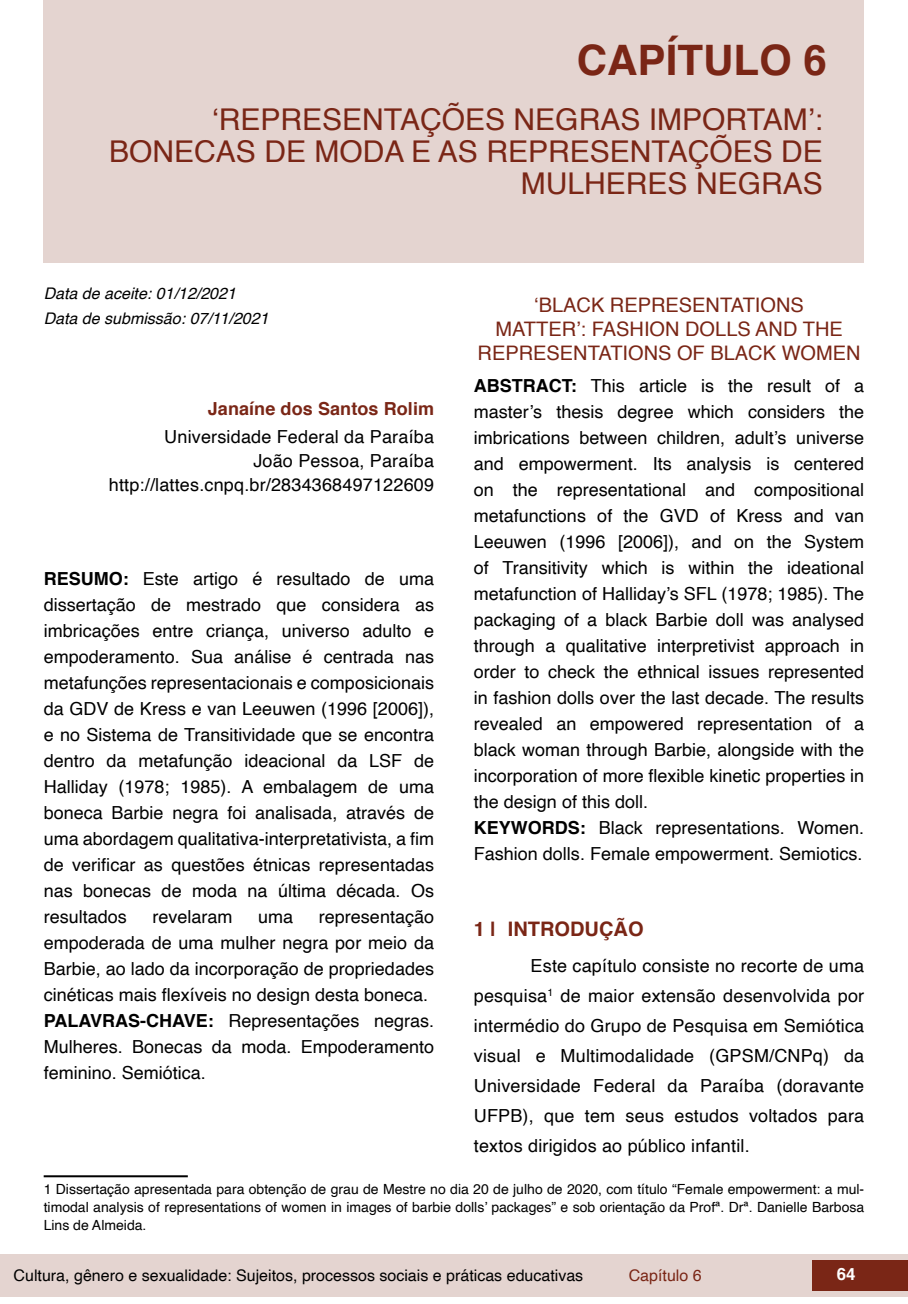
<style>
.page{position:relative;width:908px;height:1304px;background:#fff}
.page>*{position:absolute;margin:0;border:0;box-sizing:border-box;transform-origin:0 0}
.t1{font:700 42px "Helvetica";color:#7a2616}
.t2{font:30px/32px "Helvetica";color:#7a2616;text-align:right}
.t3{font:20px/24px "Helvetica";color:#7a2616;text-align:center}
.t4{font:700 20px "Helvetica";color:#7a2616}
.t5{font:18px/26px "Helvetica";color:#000;text-align:justify}
.t6{font:700 18px "Helvetica";letter-spacing:.005em;color:#7a2616}
.t7{font:700 16.8px "Helvetica";color:#fff}
.t8{font:16px "Helvetica";color:#000}
.t9{font:italic 16px "Helvetica";color:#000}
.t10{font:16px "Helvetica";color:#7a2616}
.t11{font:14px/18px "Helvetica";color:#000;text-align:justify}
.s1{font-weight:700}
</style>
<div class="page">
<div style="left:0;top:1254px;width:906px;height:43px;background:#e4d4d0"></div>
<div style="left:812px;top:1261px;width:95px;height:30px;background:#7a2616"></div>
<div style="left:44px;top:0;width:819px;height:263px;background:#e4d4d0"></div>
<hr style="left:44px;top:1175px;width:144px;height:2px;background:#000">
<h1 class="t1" style="left:576px;top:26px;width:251px">CAPÍTULO 6</h1>
<h2 class="t2" style="left:109px;top:104px;width:715px">‘REPRESENTAÇÕES NEGRAS IMPORTAM’:<br>BONECAS DE MODA E AS REPRESENTAÇÕES DE<br>MULHERES NEGRAS</h2>
<p class="t9" style="left:44px;top:280px;width:194px">Data de aceite: 01/12/2021</p>
<p class="t9" style="left:44px;top:306px;width:226px">Data de submissão: 07/11/2021</p>
<p class="t6" style="left:208px;top:395px;width:228px">Janaíne dos Santos Rolim</p>
<p class="t5" style="left:109px;top:425px;width:326px;line-height:24px;text-align:right">Universidade Federal da Paraíba<br>João Pessoa, Paraíba http://lattes.cnpq.br/2834368497122609</p>
<p class="t5" style="left:44px;top:566px;width:392px"><span class="s1">RESUMO:</span> Este artigo é resultado de uma dissertação de mestrado que considera as imbricações entre criança, universo adulto e empoderamento. Sua análise é centrada nas metafunções representacionais e composicionais da GDV de Kress e van Leeuwen (1996 [2006]), e no Sistema de Transitividade que se encontra dentro da metafunção ideacional da LSF de Halliday (1978; 1985). A embalagem de uma boneca Barbie negra foi analisada, através de uma abordagem qualitativa-interpretativista, a fim de verificar as questões étnicas representadas nas bonecas de moda na última década. Os resultados</p>
<p class="t5" style="left:44px;top:904px;width:392px;text-align:left;text-indent:275px">representação empoderada de uma mulher negra por meio da Barbie, ao lado da incorporação de propriedades cinéticas mais flexíveis no design desta boneca.<br><span class="s1">PALAVRAS-CHAVE:</span> Representações negras.<br>Mulheres. Bonecas da moda. Empoderamento feminino. Semiótica.</p>
<p class="t5" style="left:152px;top:904px;width:82px">revelaram</p>
<p class="t5" style="left:258px;top:904px;width:37px">uma</p>
<p class="t3" style="left:477px;top:294px;width:384px">‘BLACK REPRESENTATIONS<br>MATTER’: FASHION DOLLS AND THE<br>REPRESENTATIONS OF BLACK WOMEN</p>
<p class="t5" style="left:473px;top:373px;width:392px;text-align:left"><span class="s1">ABSTRACT:</span> This article is the result of a master’s thesis degree which considers the imbrications between children, adult’s universe and empowerment. Its analysis is centered on the representational and compositional metafunctions of the GVD of Kress and van Leeuwen (1996 [2006]), and on the System of Transitivity which is within the ideational metafunction of Halliday’s SFL (1978; 1985). The packaging of a black Barbie doll was analysed through a qualitative interpretivist approach in order to check the ethnical issues represented in fashion dolls over the last decade. The results revealed an empowered representation of a black woman through Barbie, alongside with the incorporation of more flexible kinetic properties in the design of this doll.<br><span class="s1">KEYWORDS:</span> Black representations. Women.<br>Fashion dolls. Female empowerment. Semiotics.</p>
<p class="t4" style="left:473px;top:913px;width:171px">1 | INTRODUÇÃO</p>
<p class="t5" style="left:473px;top:951px;width:392px;line-height:30px;text-indent:57px">Este capítulo consiste no recorte de uma pesquisa<sup>1</sup> de maior extensão desenvolvida por intermédio do Grupo de Pesquisa em Semiótica visual e Multimodalidade (GPSM/CNPq) da Universidade Federal da Paraíba (doravante UFPB), que tem seus estudos voltados para textos dirigidos ao público infantil.</p>
<p class="t11" style="left:44px;top:1181px;width:821px">1 Dissertação apresentada para obtenção de grau de Mestre no dia 20 de julho de 2020, com título “Female empowerment: a mul&shy;timodal analysis of representations of women in images of barbie dolls’ packages” e sob orientação da Profª. Drª. Danielle Barbosa Lins de Almeida.</p>
<p class="t8" style="left:14px;top:1263px;width:571px">Cultura, gênero e sexualidade: Sujeitos, processos sociais e práticas educativas</p>
<p class="t10" style="left:628px;top:1263px;width:74px">Capítulo 6</p>
<p class="t7" style="left:836px;top:1261px;width:20px">64</p>
</div>
